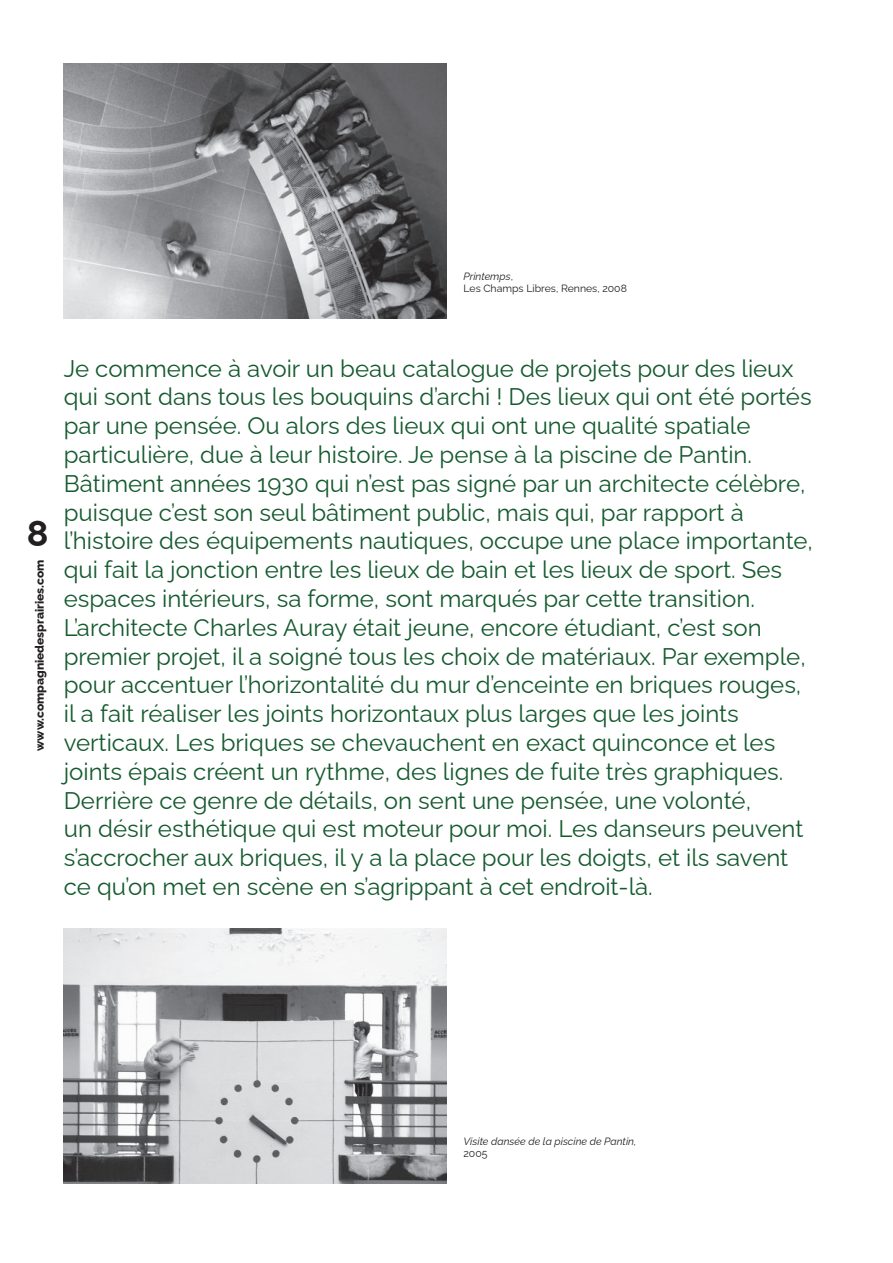
<style>
.page{position:relative;width:893px;height:1263px;background:#fff}
.page>*{position:absolute;margin:0;border:0;box-sizing:border-box;transform-origin:0 0}
.t1{font:700 36px "Raleway";color:#231f20}
.t2{font:24px/28.8px "Raleway";color:#155a2e}
.t3{font:800 12px "Raleway";color:#231f20}
.t4{font:10.5px/12px "Raleway";color:#231f20}
.t5{font:italic 10.5px "Raleway";color:#231f20}
.s1{font-style:italic}
</style>
<div class="page">
<img style="left:64px;top:64px;width:382px;height:255px">
<img style="left:64px;top:928px;width:382px;height:256px">
<p class="t4" style="left:463px;top:269px;width:165px"><span class="s1">Printemps</span>,<br>Les Champs Libres, Rennes, 2008</p>
<h1 class="t1" style="left:27px;top:505px;width:23px">8</h1>
<p class="t3" style="left:30px;top:751px;width:193px;rotate:-90deg">www.compagniedesprairies.com</p>
<p class="t2" style="left:64px;top:351px;width:751px">Je commence à avoir un beau catalogue de projets pour des lieux qui sont dans tous les bouquins d’archi ! Des lieux qui ont été portés par une pensée. Ou alors des lieux qui ont une qualité spatiale particulière, due à leur histoire. Je pense à la piscine de Pantin.<br>Bâtiment années 1930 qui n’est pas signé par un architecte célèbre, puisque c’est son seul bâtiment public, mais qui, par rapport à l’histoire des équipements nautiques, occupe une place importante, qui fait la jonction entre les lieux de bain et les lieux de sport. Ses espaces intérieurs, sa forme, sont marqués par cette transition.<br>L’architecte Charles Auray était jeune, encore étudiant, c’est son premier projet, il a soigné tous les choix de matériaux. Par exemple, pour accentuer l’horizontalité du mur d’enceinte en briques rouges, il a fait réaliser les joints horizontaux plus larges que les joints verticaux. Les briques se chevauchent en exact quinconce et les joints épais créent un rythme, des lignes de fuite très graphiques.<br>Derrière ce genre de détails, on sent une pensée, une volonté,<br>un désir esthétique qui est moteur pour moi. Les danseurs peuvent s’accrocher aux briques, il y a la place pour les doigts, et ils savent ce qu’on met en scène en s’agrippant à cet endroit-là.</p>
<p class="t5" style="left:463px;top:1132px;width:174px">Visite dansée de la piscine de Pantin,</p>
<p class="t4" style="left:463px;top:1146px;width:26px">2005</p>
</div>
